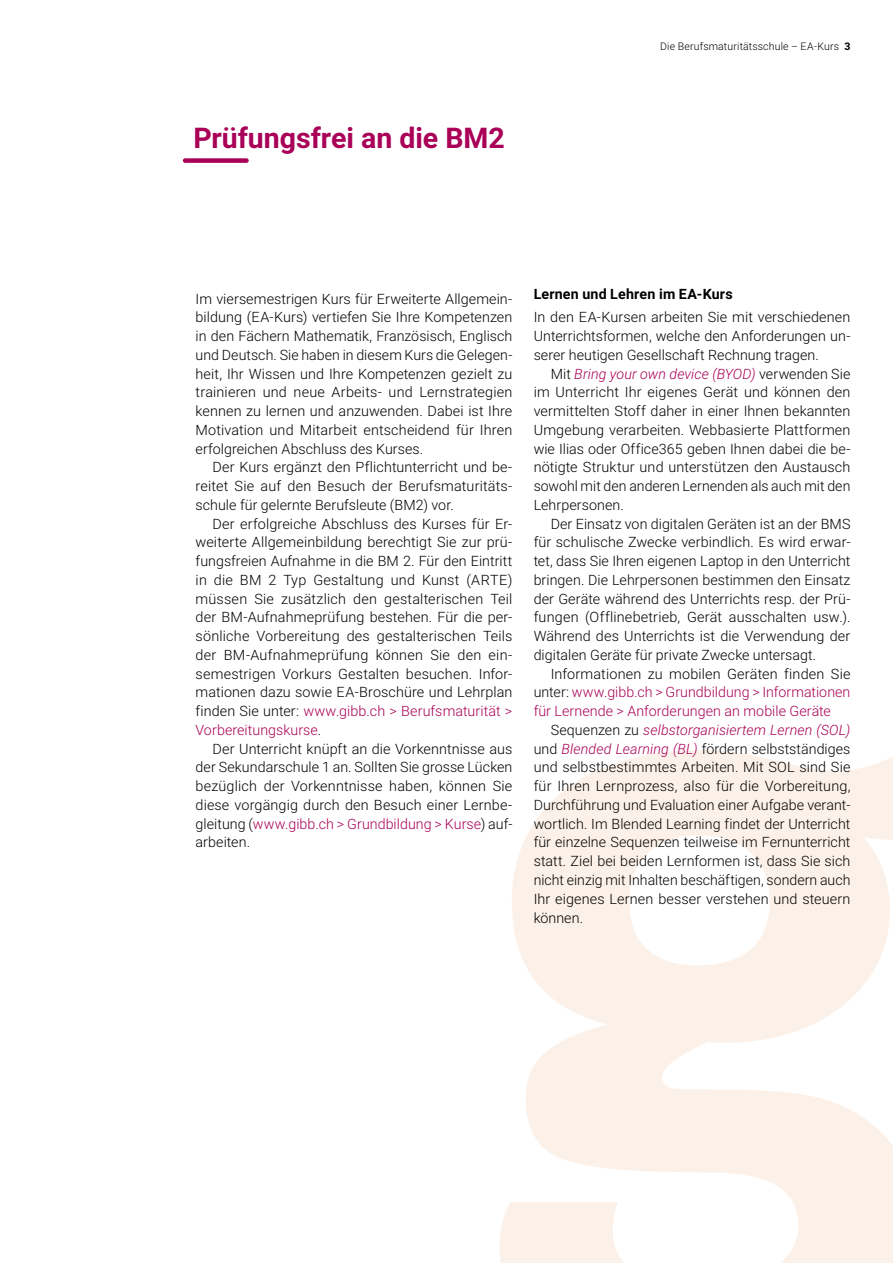
<style>
.page{position:relative;width:893px;height:1263px;background:#fff}
.page>*{position:absolute;margin:0;border:0;box-sizing:border-box;transform-origin:0 0}
.t1{font:700 28.5px "Roboto";color:#a90157}
.t2{font:300 14.25px/18.8px "Roboto";letter-spacing:.005em;color:#000;text-align:justify}
.t3{font:300 14.25px/18.8px "Roboto";letter-spacing:.005em;color:#a90157;text-align:justify}
.t4{font:700 14.25px "Roboto";letter-spacing:.015em;color:#000}
.t5{font:300 10.5px "Roboto";letter-spacing:.015em;color:#000}
.s1{font-weight:700}
.s2{color:#a90157}
.s3{font-style:italic;color:#a90157}
.s4{color:#000}
</style>
<div class="page">
<svg style="left:500px;top:750px;width:393px;height:513px;fill:#fcf1e8"></svg>
<div style="left:183px;top:158px;width:66px;height:5px;background:#a90157;border-radius:2px"></div>
<h1 class="t1" style="left:193px;top:118px;width:313px">Prüfungsfrei an die BM2</h1>
<p class="t5" style="left:660px;top:39px;width:192px">Die Berufsmaturitätsschule – EA-Kurs <span class="s1">3</span></p>
<p class="t2" style="left:196px;top:289px;width:318px">Im viersemestrigen Kurs für Erweiterte Allgemein&shy;bildung (EA-Kurs) vertiefen Sie Ihre Kompetenzen in den Fächern Mathematik, Französisch, Englisch und Deutsch. Sie haben in diesem Kurs die Gelegen&shy;heit, Ihr Wissen und Ihre Kompetenzen gezielt zu trainieren und neue Arbeits- und Lernstrategien kennen zu lernen und anzuwenden. Dabei ist Ihre Motivation und Mitarbeit entscheidend für Ihren erfolgreichen Abschluss des Kurses.</p>
<p class="t2" style="left:196px;top:457px;width:318px;text-indent:17px">Der Kurs ergänzt den Pflichtunterricht und be&shy;reitet Sie auf den Besuch der Berufsmaturitäts&shy;schule für gelernte Berufsleute (BM2) vor.</p>
<p class="t2" style="left:196px;top:514px;width:318px;text-indent:17px">Der erfolgreiche Abschluss des Kurses für Er&shy;weiterte Allgemeinbildung berechtigt Sie zur prü&shy;fungsfreien Aufnahme in die BM 2. Für den Eintritt in die BM 2 Typ Gestaltung und Kunst (ARTE) müssen Sie zusätzlich den gestalterischen Teil der BM-Aufnahmeprüfung bestehen. Für die per&shy;sönliche Vorbereitung des gestalterischen Teils der BM-Aufnahmeprüfung können Sie den ein&shy;semestrigen Vorkurs Gestalten besuchen. Infor&shy;mationen dazu sowie EA-Broschüre und Lehrplan finden Sie unter: <span class="s2">www.gibb.ch &gt; Berufsmaturität &gt; Vorbereitungskurse</span>.</p>
<p class="t2" style="left:196px;top:739px;width:318px;text-indent:17px">Der Unterricht knüpft an die Vorkenntnisse aus der Sekundarschule 1 an. Sollten Sie grosse Lücken bezüglich der Vorkenntnisse haben, können Sie diese vorgängig durch den Besuch einer Lernbe&shy;gleitung (<span class="s2">www.gibb.ch &gt; Grundbildung &gt; Kurse</span>) auf&shy;arbeiten.</p>
<p class="t4" style="left:534px;top:284px;width:200px">Lernen und Lehren im EA-Kurs</p>
<p class="t2" style="left:534px;top:307px;width:318px">In den EA-Kursen arbeiten Sie mit verschiedenen Unterrichtsformen, welche den Anforderungen un&shy;serer heutigen Gesellschaft Rechnung tragen.</p>
<p class="t2" style="left:534px;top:364px;width:318px;text-indent:17px">Mit <span class="s3">Bring your own device (BYOD)</span> verwenden Sie im Unterricht Ihr eigenes Gerät und können den vermittelten Stoff daher in einer Ihnen bekannten Umgebung verarbeiten. Webbasierte Plattformen wie Ilias oder Office365 geben Ihnen dabei die be&shy;nötigte Struktur und unterstützen den Austausch sowohl mit den anderen Lernenden als auch mit den Lehrpersonen.</p>
<p class="t2" style="left:534px;top:514px;width:318px;text-indent:17px">Der Einsatz von digitalen Geräten ist an der BMS für schulische Zwecke verbindlich. Es wird erwar&shy;tet, dass Sie Ihren eigenen Laptop in den Unterricht bringen. Die Lehrpersonen bestimmen den Einsatz der Geräte während des Unterrichts resp. der Prü&shy;fungen (Offlinebetrieb, Gerät ausschalten usw.).<br>Während des Unterrichts ist die Verwendung der digitalen Geräte für private Zwecke untersagt.</p>
<p class="t3" style="left:534px;top:664px;width:318px;text-indent:17px"><span class="s4">Informationen zu mobilen Geräten finden Sie unter:</span> www.gibb.ch &gt; Grundbildung &gt; Informationen für Lernende &gt; Anforderungen an mobile Geräte</p>
<p class="t2" style="left:534px;top:720px;width:318px;text-indent:17px">Sequenzen zu <span class="s3">selbstorganisiertem Lernen (SOL) </span>und <span class="s3">Blended Learning (BL)</span> fördern selbstständiges und selbstbestimmtes Arbeiten. Mit SOL sind Sie für Ihren Lernprozess, also für die Vorbereitung, Durchführung und Evaluation einer Aufgabe verant&shy;wortlich. Im Blended Learning findet der Unterricht für einzelne Sequenzen teilweise im Fernunterricht statt. Ziel bei beiden Lernformen ist, dass Sie sich nicht einzig mit Inhalten beschäftigen, sondern auch Ihr eigenes Lernen besser verstehen und steuern können.</p>
</div>
